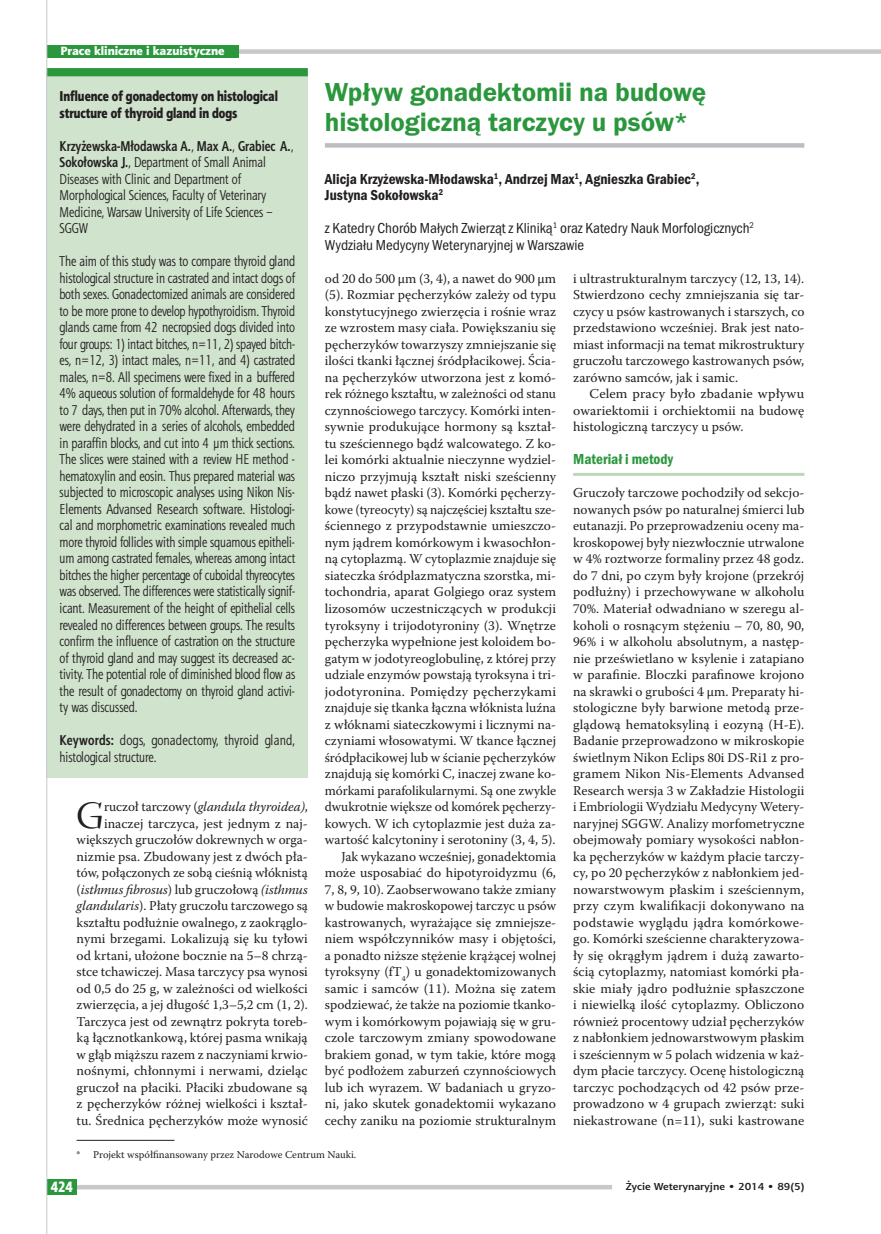
<style>
.page{position:relative;width:881px;height:1234px;background:#fff}
.page>*{position:absolute;margin:0;border:0;box-sizing:border-box;transform-origin:0 0}
.t1{font:38.55px "Warnock Pro Disp";color:#231f20}
.t2{font:600 27px/30px "Franklin Gothic Itc TEE Dm";letter-spacing:-.005em;color:#2a973d}
.t3{font:15px/16.5px "Franklin Got Itc TOT Boo Con";color:#231f20}
.t4{font:15px/16.5px "Franklin Got Itc TOT Dem Con";color:#231f20}
.t5{font:15px "Franklin Got Itc TOT Dem Con";color:#2a973d}
.t6{font:15px "Aerton Cnd EFN Black";color:#fff}
.t7{font:14.25px/16.5px "Aerton Cnd EFN";color:#231f20}
.t8{font:14.25px/16.5px "Aerton Cnd EFN Black";color:#231f20}
.t9{font:13.5px/16.5px "Warnock Pro";color:#231f20;text-align:justify}
.t10{font:12px "Aerton EFN Black";color:#fff}
.t11{font:10.5px "Warnock Pro";color:#231f20}
.t12{font:700 10.2px "Aerton EFN";color:#231f20;scale:1.11 1}
.s1{font-weight:700}
.s2{font-style:italic}
</style>
<div class="page">
<hr style="left:573px;top:473px;width:231px;height:3px;background:#bdd8b7">
<div style="left:325px;top:143px;width:479px;height:5px;background:#bcbdc0"></div>
<div style="left:47px;top:72px;width:261px;height:706px;background:#d0e3cd"></div>
<div style="left:47px;top:68px;width:261px;height:8px;background:#2a973d"></div>
<hr style="left:77px;top:1139px;width:97px;height:1px;background:#231f20">
<div style="left:47px;top:49px;width:833px;height:5px;background:#c7c8ca"></div>
<div style="left:47px;top:45px;width:191px;height:13px;background:#2a973d"></div>
<div style="left:47px;top:1184px;width:565px;height:5px;background:#c7c8ca"></div>
<div style="left:47px;top:1178px;width:30px;height:15px;background:#2a973d"></div>
<hr style="left:46px;top:0;width:1px;height:1233px;background:#c7c8ca">
<p class="t10" style="left:60px;top:43px;width:166px">Prace kliniczne i kazuistyczne</p>
<p class="t8" style="left:60px;top:88px;width:220px">Influence of gonadectomy on histological structure of thyroid gland in dogs</p>
<p class="t7" style="left:60px;top:137px;width:235px"><span class="s1">Krzyżewska-Młodawska A.</span>, <span class="s1">Max A.</span>, <span class="s1">Grabiec A.</span>, <span class="s1">Sokołowska J.</span>, Department of Small Animal Diseases with Clinic and Department of Morphological Sciences, Faculty of Veterinary Medicine, Warsaw University of Life Sciences – SGGW</p>
<p class="t7" style="left:60px;top:253px;width:237px;text-align:justify">The aim of this study was to compare thyroid gland histological structure in castrated and intact dogs of both sexes. Gonadectomized animals are considered to be more prone to develop hypothyroidism. Thyroid glands came from 42 necropsied dogs divided into four groups: 1) intact bitches, n=11, 2) spayed bitch&shy;es, n=12, 3) intact males, n=11, and 4) castrated males, n=8. All specimens were fixed in a buffered 4% aqueous solution of formaldehyde for 48 hours to 7 days, then put in 70% alcohol. Afterwards, they were dehydrated in a series of alcohols, embedded in paraffin blocks, and cut into 4 µm thick sections.<br>The slices were stained with a review HE method - hematoxylin and eosin. Thus prepared material was subjected to microscopic analyses using Nikon Nis-Elements Advansed Research software. Histologi&shy;cal and morphometric examinations revealed much more thyroid follicles with simple squamous epitheli&shy;um among castrated females, whereas among intact bitches the higher percentage of cuboidal thyreocytes was observed. The differences were statistically signif&shy;icant. Measurement of the height of epithelial cells revealed no differences between groups. The results confirm the influence of castration on the structure of thyroid gland and may suggest its decreased ac&shy;tivity. The potential role of diminished blood flow as the result of gonadectomy on thyroid gland activi&shy;ty was discussed.</p>
<p class="t7" style="left:60px;top:731px;width:237px"><span class="s1">Keywords:</span> dogs, gonadectomy, thyroid gland, histological structure.</p>
<p class="t9" style="left:77px;top:798px;width:233px;text-align:right">ruczoł tarczowy (<span class="s2">glandula thyroidea)</span>, inaczej tarczyca, jest jednym z naj&shy;większych gruczołów dokrewnych w orga&shy;nizmie psa. Zbudowany jest z dwóch pła&shy;tów, połączonych ze sobą cieśnią włóknistą (<span class="s2">isthmus fibrosus</span>) lub gruczołową <span class="s2">(isthmus glandularis</span>). Płaty gruczołu tarczowego są kształtu podłużnie owalnego, z zaokrąglo&shy;nymi brzegami. Lokalizują się ku tyłowi od krtani, ułożone bocznie na 5–8 chrzą&shy;stce tchawiczej. Masa tarczycy psa wynosi od 0,5 do 25 g, w zależności od wielkości zwierzęcia, a jej długość 1,3–5,2 cm (1, 2).<br>Tarczyca jest od zewnątrz pokryta toreb&shy;ką łącznotkankową, której pasma wnikają w głąb miąższu razem z naczyniami krwio&shy;nośnymi, chłonnymi i nerwami, dzieląc gruczoł na płaciki. Płaciki zbudowane są z pęcherzyków różnej wielkości i kształ&shy;tu. Średnica pęcherzyków może wynosić</p>
<h1 class="t1" style="left:77px;top:794px;width:29px">G</h1>
<h2 class="t2" style="left:325px;top:77px;width:383px">Wpływ gonadektomii na budowę histologiczną tarczycy u psów*</h2>
<p class="t4" style="left:325px;top:170px;width:376px">Alicja Krzyżewska-Młodawska<sup>1</sup>, Andrzej Max<sup>1</sup>, Agnieszka Grabiec<sup>2</sup>,<br>Justyna Sokołowska<sup>2</sup></p>
<p class="t3" style="left:325px;top:220px;width:430px">z Katedry Chorób Małych Zwierząt z Kliniką<sup>1</sup> oraz Katedry Nauk Morfologicznych<sup>2<br></sup>Wydziału Medycyny Weterynaryjnej w Warszawie</p>
<p class="t9" style="left:325px;top:270px;width:233px;text-align:right">od 20 do 500 µm (3, 4), a nawet do 900 µm (5). Rozmiar pęcherzyków zależy od typu konstytucyjnego zwierzęcia i rośnie wraz ze wzrostem masy ciała. Powiększaniu się pęcherzyków towarzyszy zmniejszanie się ilości tkanki łącznej śródpłacikowej. Ścia&shy;na pęcherzyków utworzona jest z komó&shy;rek różnego kształtu, w zależności od stanu czynnościowego tarczycy. Komórki inten&shy;sywnie produkujące hormony są kształ&shy;tu sześciennego bądź walcowatego. Z ko&shy;lei komórki aktualnie nieczynne wydziel&shy;niczo przyjmują kształt niski sześcienny bądź nawet płaski (3). Komórki pęcherzy&shy;kowe (tyreocyty) są najczęściej kształtu sze&shy;ściennego z przypodstawnie umieszczo&shy;nym jądrem komórkowym i kwasochłon&shy;ną cytoplazmą. W cytoplazmie znajduje się siateczka śródplazmatyczna szorstka, mi&shy;tochondria, aparat Golgiego oraz system lizosomów uczestniczących w produkcji tyroksyny i trijodotyroniny (3). Wnętrze pęcherzyka wypełnione jest koloidem bo&shy;gatym w jodotyreoglobulinę, z której przy udziale enzymów powstają tyroksyna i tri&shy;jodotyronina. Pomiędzy pęcherzykami znajduje się tkanka łączna włóknista luźna z włóknami siateczkowymi i licznymi na&shy;czyniami włosowatymi. W tkance łącznej śródpłacikowej lub w ścianie pęcherzyków znajdują się komórki C, inaczej zwane ko&shy;mórkami parafolikularnymi. Są one zwykle dwukrotnie większe od komórek pęcherzy&shy;kowych. W ich cytoplazmie jest duża za&shy;wartość kalcytoniny i serotoniny (3, 4, 5).<br>Jak wykazano wcześniej, gonadektomia może usposabiać do hipotyroidyzmu (6, 7, 8, 9, 10). Zaobserwowano także zmiany w budowie makroskopowej tarczyc u psów kastrowanych, wyrażające się zmniejsze&shy;niem współczynników masy i objętości, a ponadto niższe stężenie krążącej wolnej tyroksyny (fT<sub>4</sub>) u gonadektomizowanych samic i samców (11). Można się zatem spodziewać, że także na poziomie tkanko&shy;wym i komórkowym pojawiają się w gru&shy;czole tarczowym zmiany spowodowane brakiem gonad, w tym takie, które mogą być podłożem zaburzeń czynnościowych lub ich wyrazem. W badaniach u gryzo&shy;ni, jako skutek gonadektomii wykazano cechy zaniku na poziomie strukturalnym</p>
<p class="t9" style="left:573px;top:270px;width:233px">i ultrastrukturalnym tarczycy (12, 13, 14).<br>Stwierdzono cechy zmniejszania się tar&shy;czycy u psów kastrowanych i starszych, co przedstawiono wcześniej. Brak jest nato&shy;miast informacji na temat mikrostruktury gruczołu tarczowego kastrowanych psów, zarówno samców, jak i samic.</p>
<p class="t9" style="left:573px;top:385px;width:233px;text-indent:16px">Celem pracy było zbadanie wpływu owariektomii i orchiektomii na budowę histologiczną tarczycy u psów.</p>
<p class="t5" style="left:573px;top:450px;width:101px">Materiał i metody</p>
<p class="t9" style="left:573px;top:484px;width:233px">Gruczoły tarczowe pochodziły od sekcjo&shy;nowanych psów po naturalnej śmierci lub eutanazji. Po przeprowadzeniu oceny ma&shy;kroskopowej były niezwłocznie utrwalone w 4% roztworze formaliny przez 48 godz. do 7 dni, po czym były krojone (przekrój podłużny) i przechowywane w alkoholu 70%. Materiał odwadniano w szeregu al&shy;koholi o rosnącym stężeniu – 70, 80, 90, 96% i w alkoholu absolutnym, a następ&shy;nie prześwietlano w ksylenie i zatapiano w parafinie. Bloczki parafinowe krojono na skrawki o grubości 4 µm. Preparaty hi&shy;stologiczne były barwione metodą prze&shy;glądową hematoksyliną i eozyną (H-E).<br>Badanie przeprowadzono w mikroskopie świetlnym Nikon Eclips 80i DS-Ri1 z pro&shy;gramem Nikon Nis-Elements Advansed Research wersja 3 w Zakładzie Histologii i Embriologii Wydziału Medycyny Wetery&shy;naryjnej SGGW. Analizy morfometryczne obejmowały pomiary wysokości nabłon&shy;ka pęcherzyków w każdym płacie tarczy&shy;cy, po 20 pęcherzyków z nabłonkiem jed&shy;nowarstwowym płaskim i sześciennym, przy czym kwalifikacji dokonywano na podstawie wyglądu jądra komórkowe&shy;go. Komórki sześcienne charakteryzowa&shy;ły się okrągłym jądrem i dużą zawarto&shy;ścią cytoplazmy, natomiast komórki pła&shy;skie miały jądro podłużnie spłaszczone i niewielką ilość cytoplazmy. Obliczono również procentowy udział pęcherzyków z nabłonkiem jednowarstwowym płaskim i sześciennym w 5 polach widzenia w każ&shy;dym płacie tarczycy. Ocenę histologiczną tarczyc pochodzących od 42 psów prze&shy;prowadzono w 4 grupach zwierząt: suki niekastrowane (n=11), suki kastrowane</p>
<p class="t11" style="left:77px;top:1147px;width:281px">* Projekt współfinansowany przez Narodowe Centrum Nauki.</p>
<p class="t6" style="left:51px;top:1177px;width:23px">424</p>
<p class="t12" style="left:625px;top:1180px;width:162px">Życie Weterynaryjne • 2014 • 89(5)</p>
</div>
